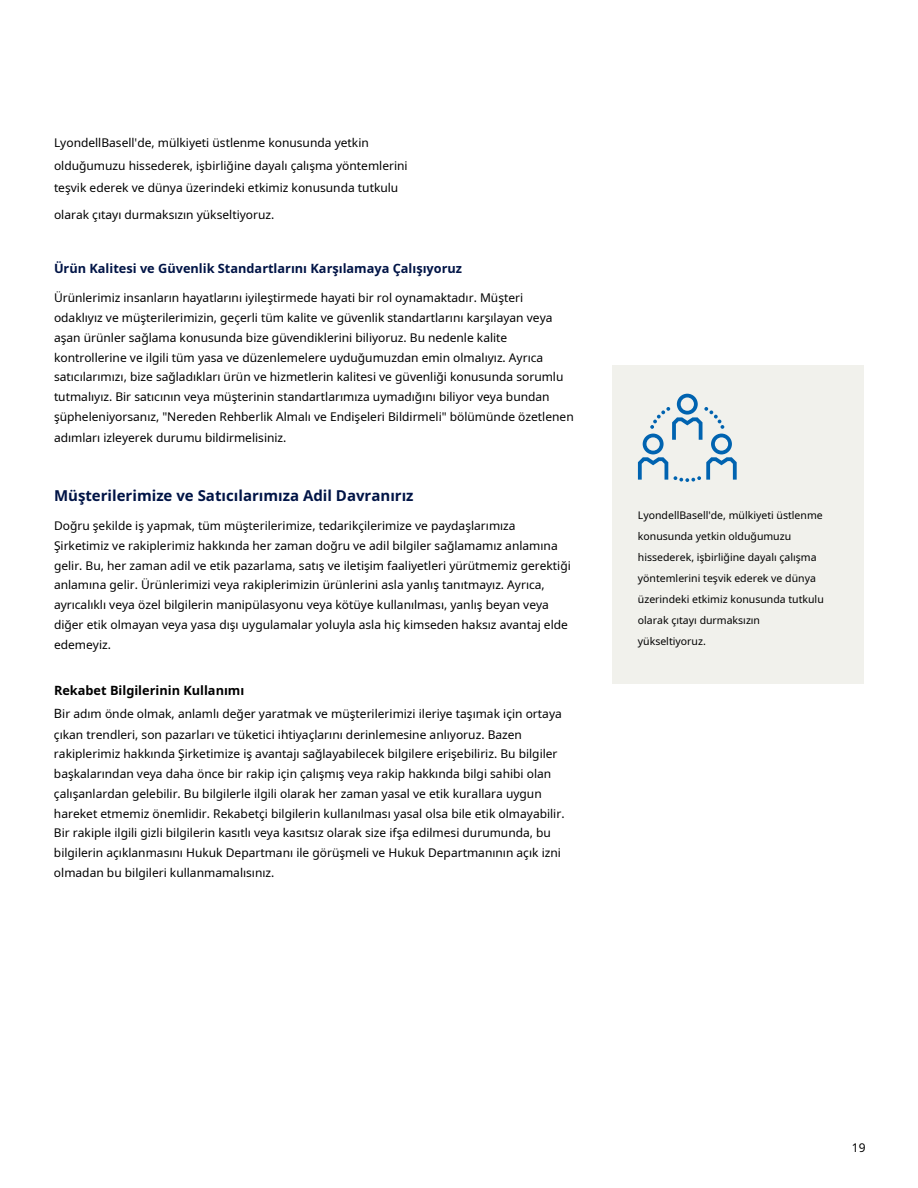
<style>
.page{position:relative;width:918px;height:1188px;background:#fff}
.page>*{position:absolute;margin:0;border:0;box-sizing:border-box;transform-origin:0 0}
.t1{font:700 15px "Noto Sans";color:#001446}
.t2{font:700 12.75px "Noto Sans";color:#001446}
.t3{font:700 12.75px "Noto Sans";color:#000}
.t4{font:12px/20px "Noto Sans";color:#000}
.t5{font:10.5px/21px "Noto Sans";color:#000}
.s1{font-size:12.75px}
</style>
<div class="page">
<div style="left:612px;top:365px;width:252px;height:319px;background:#f1f1ec"></div>
<svg style="left:638px;top:394px;width:99px;height:88px"></svg>
<p class="t4" style="left:54px;top:131px;width:355px;line-height:22.5px">LyondellBasell'de, mülkiyeti üstlenme konusunda yetkin olduğumuzu hissederek, işbirliğine dayalı çalışma yöntemlerini teşvik ederek ve dünya üzerindeki etkimiz konusunda tutkulu</p>
<p class="t4" style="left:54px;top:204px;width:222px">olarak çıtayı durmaksızın yükseltiyoruz.</p>
<p class="t2" style="left:54px;top:260px;width:410px">Ürün Kalitesi ve Güvenlik Standartlarını Karşılamaya Çalışıyoruz</p>
<p class="t4" style="left:54px;top:288px;width:521px">Ürünlerimiz insanların hayatlarını iyileştirmede hayati bir rol oynamaktadır. Müşteri odaklıyız ve müşterilerimizin, geçerli tüm kalite ve güvenlik standartlarını karşılayan veya aşan ürünler sağlama konusunda bize güvendiklerini biliyoruz. Bu nedenle kalite kontrollerine ve ilgili tüm yasa ve düzenlemelere uyduğumuzdan emin olmalıyız. Ayrıca satıcılarımızı, bize sağladıkları ürün ve hizmetlerin kalitesi ve güvenliği konusunda sorumlu tutmalıyız. Bir satıcının veya müşterinin standartlarımıza uymadığını biliyor veya bundan şüpheleniyorsanız, "Nereden Rehberlik Almalı ve Endişeleri Bildirmeli" bölümünde özetlenen adımları izleyerek durumu bildirmelisiniz.</p>
<p class="t1" style="left:54px;top:485px;width:361px">Müşterilerimize ve Satıcılarımıza Adil Davranırız</p>
<p class="t4" style="left:54px;top:515px;width:518px">Doğru şekilde iş yapmak, tüm müşterilerimize, tedarikçilerimize ve paydaşlarımıza Şirketimiz ve rakiplerimiz hakkında her zaman doğru ve adil bilgiler sağlamamız anlamına gelir. Bu, her zaman adil ve etik pazarlama, satış ve iletişim faaliyetleri yürütmemiz gerektiği anlamına gelir. Ürünlerimizi veya rakiplerimizin ürünlerini asla yanlış tanıtmayız. Ayrıca, ayrıcalıklı veya özel bilgilerin manipülasyonu veya kötüye kullanılması, yanlış beyan veya diğer etik olmayan veya yasa dışı uygulamalar yoluyla asla hiç kimseden haksız avantaj elde edemeyiz.</p>
<p class="t3" style="left:54px;top:682px;width:192px">Rekabet Bilgilerinin Kullanımı</p>
<p class="t4" style="left:54px;top:704px;width:512px"><span class="s1">B</span>ir adım önde olmak, anlamlı değer yaratmak ve müşterilerimizi ileriye taşımak için ortaya çıkan trendleri, son pazarları ve tüketici ihtiyaçlarını derinlemesine anlıyoruz. Bazen rakiplerimiz hakkında Şirketimize iş avantajı sağlayabilecek bilgilere erişebiliriz. Bu bilgiler başkalarından veya daha önce bir rakip için çalışmış veya rakip hakkında bilgi sahibi olan çalışanlardan gelebilir. Bu bilgilerle ilgili olarak her zaman yasal ve etik kurallara uygun hareket etmemiz önemlidir. Rekabetçi bilgilerin kullanılması yasal olsa bile etik olmayabilir.<br>Bir rakiple ilgili gizli bilgilerin kasıtlı veya kasıtsız olarak size ifşa edilmesi durumunda, bu bilgilerin açıklanmasını Hukuk Departmanı ile görüşmeli ve Hukuk Departmanının açık izni olmadan bu bilgileri kullanmamalısınız.</p>
<p class="t5" style="left:638px;top:504px;width:187px">LyondellBasell'de, mülkiyeti üstlenme konusunda yetkin olduğumuzu hissederek, işbirliğine dayalı çalışma yöntemlerini teşvik ederek ve dünya üzerindeki etkimiz konusunda tutkulu olarak çıtayı durmaksızın yükseltiyoruz.</p>
<p class="t4" style="left:852px;top:1137px;width:15px">19</p>
</div>
